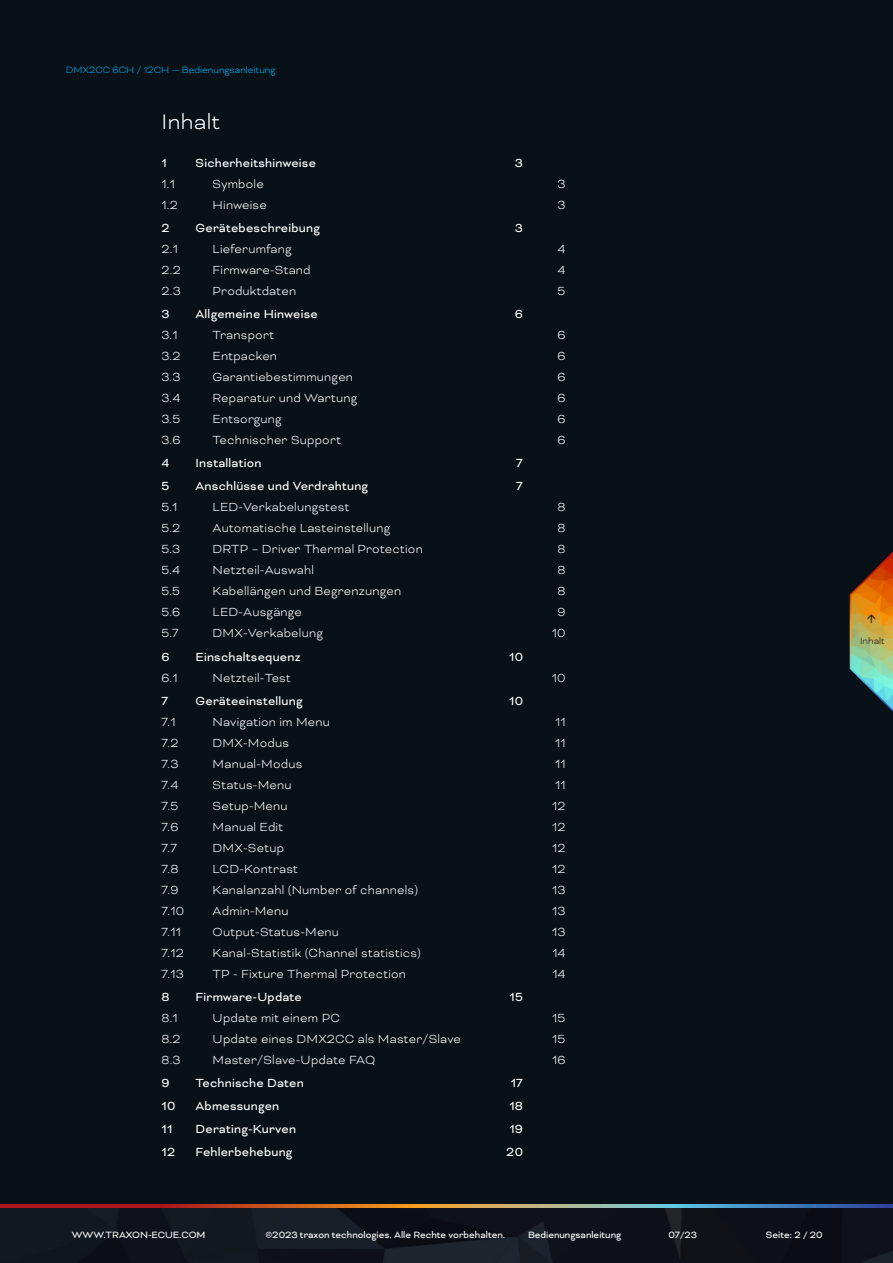
<style>
.page{position:relative;width:893px;height:1263px;background:#fff}
.page>*{position:absolute;margin:0;border:0;box-sizing:border-box;transform-origin:0 0}
.t1{font:300 24px "Bicyclette";letter-spacing:.015em;color:#fff}
.t2{font:300 13.5px "Bicyclette";letter-spacing:.015em;color:#fff}
.t3{font:13.5px "Bicyclette";letter-spacing:.015em;color:#fff}
.t4{font:10.5px "Bicyclette";color:#fff}
.t5{font:300 10.5px "Bicyclette";color:#00aeef}
.t6{font:300 10.5px "Bicyclette";color:#231f20}
</style>
<div class="page">
<img style="left:0;top:1207px;width:893px;height:56px">
<svg style="left:0;top:1203px;width:893px;height:4px;background:#795a4f"></svg>
<div style="left:0;top:0;width:893px;height:1203px;background:#091118"></div>
<svg style="left:849px;top:552px;width:44px;height:160px"></svg>
<p class="t5" style="left:66px;top:64px;width:211px">DMX2CC 6CH / 12CH — Bedienungsanleitung</p>
<h1 class="t1" style="left:162px;top:108px;width:60px">Inhalt</h1>
<p class="t3" style="left:162px;top:155px;width:7px">1</p>
<p class="t3" style="left:196px;top:155px;width:122px">Sicherheitshinweise</p>
<p class="t3" style="left:515px;top:155px;width:10px">3</p>
<p class="t2" style="left:162px;top:176px;width:15px">1.1</p>
<p class="t2" style="left:213px;top:176px;width:53px">Symbole</p>
<p class="t2" style="left:557px;top:176px;width:10px">3</p>
<p class="t2" style="left:162px;top:197px;width:18px">1.2</p>
<p class="t2" style="left:213px;top:197px;width:56px">Hinweise</p>
<p class="t2" style="left:557px;top:197px;width:10px">3</p>
<p class="t3" style="left:162px;top:220px;width:10px">2</p>
<p class="t3" style="left:196px;top:220px;width:126px">Gerätebeschreibung</p>
<p class="t3" style="left:515px;top:220px;width:10px">3</p>
<p class="t2" style="left:162px;top:241px;width:18px">2.1</p>
<p class="t2" style="left:213px;top:241px;width:81px">Lieferumfang</p>
<p class="t2" style="left:558px;top:241px;width:9px">4</p>
<p class="t2" style="left:162px;top:262px;width:21px">2.2</p>
<p class="t2" style="left:213px;top:262px;width:100px">Firmware-Stand</p>
<p class="t2" style="left:558px;top:262px;width:9px">4</p>
<p class="t2" style="left:162px;top:283px;width:21px">2.3</p>
<p class="t2" style="left:213px;top:283px;width:85px">Produktdaten</p>
<p class="t2" style="left:558px;top:283px;width:9px">5</p>
<p class="t3" style="left:162px;top:306px;width:10px">3</p>
<p class="t3" style="left:196px;top:306px;width:124px">Allgemeine Hinweise</p>
<p class="t3" style="left:515px;top:306px;width:10px">6</p>
<p class="t2" style="left:162px;top:327px;width:17px">3.1</p>
<p class="t2" style="left:213px;top:327px;width:63px">Transport</p>
<p class="t2" style="left:557px;top:327px;width:10px">6</p>
<p class="t2" style="left:162px;top:348px;width:20px">3.2</p>
<p class="t2" style="left:213px;top:348px;width:66px">Entpacken</p>
<p class="t2" style="left:557px;top:348px;width:10px">6</p>
<p class="t2" style="left:162px;top:369px;width:20px">3.3</p>
<p class="t2" style="left:213px;top:369px;width:142px">Garantiebestimmungen</p>
<p class="t2" style="left:557px;top:369px;width:10px">6</p>
<p class="t2" style="left:162px;top:390px;width:20px">3.4</p>
<p class="t2" style="left:213px;top:390px;width:146px">Reparatur und Wartung</p>
<p class="t2" style="left:557px;top:390px;width:10px">6</p>
<p class="t2" style="left:162px;top:411px;width:20px">3.5</p>
<p class="t2" style="left:213px;top:411px;width:71px">Entsorgung</p>
<p class="t2" style="left:557px;top:411px;width:10px">6</p>
<p class="t2" style="left:162px;top:432px;width:20px">3.6</p>
<p class="t2" style="left:213px;top:432px;width:130px">Technischer Support</p>
<p class="t2" style="left:557px;top:432px;width:10px">6</p>
<p class="t3" style="left:162px;top:455px;width:9px">4</p>
<p class="t3" style="left:196px;top:455px;width:67px">Installation</p>
<p class="t3" style="left:516px;top:455px;width:8px">7</p>
<p class="t3" style="left:162px;top:478px;width:9px">5</p>
<p class="t3" style="left:196px;top:478px;width:174px">Anschlüsse und Verdrahtung</p>
<p class="t3" style="left:516px;top:478px;width:8px">7</p>
<p class="t2" style="left:162px;top:499px;width:17px">5.1</p>
<p class="t2" style="left:213px;top:499px;width:138px">LED-Verkabelungstest</p>
<p class="t2" style="left:557px;top:499px;width:10px">8</p>
<p class="t2" style="left:162px;top:520px;width:20px">5.2</p>
<p class="t2" style="left:213px;top:520px;width:179px">Automatische Lasteinstellung</p>
<p class="t2" style="left:557px;top:520px;width:10px">8</p>
<p class="t2" style="left:162px;top:541px;width:20px">5.3</p>
<p class="t2" style="left:213px;top:541px;width:212px">DRTP – Driver Thermal Protection</p>
<p class="t2" style="left:557px;top:541px;width:10px">8</p>
<p class="t2" style="left:162px;top:562px;width:20px">5.4</p>
<p class="t2" style="left:213px;top:562px;width:103px">Netzteil-Auswahl</p>
<p class="t2" style="left:557px;top:562px;width:10px">8</p>
<p class="t2" style="left:162px;top:583px;width:20px">5.5</p>
<p class="t2" style="left:213px;top:583px;width:190px">Kabellängen und Begrenzungen</p>
<p class="t2" style="left:557px;top:583px;width:10px">8</p>
<p class="t2" style="left:162px;top:604px;width:20px">5.6</p>
<p class="t2" style="left:213px;top:604px;width:91px">LED-Ausgänge</p>
<p class="t2" style="left:557px;top:604px;width:10px">9</p>
<p class="t2" style="left:162px;top:625px;width:19px">5.7</p>
<p class="t2" style="left:213px;top:625px;width:112px">DMX-Verkabelung</p>
<p class="t2" style="left:552px;top:625px;width:15px">10</p>
<p class="t3" style="left:162px;top:649px;width:10px">6</p>
<p class="t3" style="left:196px;top:649px;width:106px">Einschaltsequenz</p>
<p class="t3" style="left:509px;top:649px;width:15px">10</p>
<p class="t2" style="left:162px;top:670px;width:17px">6.1</p>
<p class="t2" style="left:213px;top:670px;width:80px">Netzteil-Test</p>
<p class="t2" style="left:552px;top:670px;width:15px">10</p>
<p class="t3" style="left:162px;top:693px;width:8px">7</p>
<p class="t3" style="left:196px;top:693px;width:108px">Geräteeinstellung</p>
<p class="t3" style="left:509px;top:693px;width:15px">10</p>
<p class="t2" style="left:162px;top:714px;width:15px">7.1</p>
<p class="t2" style="left:213px;top:714px;width:119px">Navigation im Menu</p>
<p class="t2" style="left:555px;top:714px;width:12px">11</p>
<p class="t2" style="left:162px;top:735px;width:18px">7.2</p>
<p class="t2" style="left:213px;top:735px;width:78px">DMX-Modus</p>
<p class="t2" style="left:555px;top:735px;width:12px">11</p>
<p class="t2" style="left:162px;top:756px;width:18px">7.3</p>
<p class="t2" style="left:213px;top:756px;width:91px">Manual-Modus</p>
<p class="t2" style="left:555px;top:756px;width:12px">11</p>
<p class="t2" style="left:162px;top:777px;width:18px">7.4</p>
<p class="t2" style="left:213px;top:777px;width:81px">Status-Menu</p>
<p class="t2" style="left:555px;top:777px;width:12px">11</p>
<p class="t2" style="left:162px;top:798px;width:18px">7.5</p>
<p class="t2" style="left:213px;top:798px;width:77px">Setup-Menu</p>
<p class="t2" style="left:552px;top:798px;width:15px">12</p>
<p class="t2" style="left:162px;top:819px;width:18px">7.6</p>
<p class="t2" style="left:213px;top:819px;width:72px">Manual Edit</p>
<p class="t2" style="left:552px;top:819px;width:15px">12</p>
<p class="t2" style="left:162px;top:840px;width:17px">7.7</p>
<p class="t2" style="left:213px;top:840px;width:73px">DMX-Setup</p>
<p class="t2" style="left:552px;top:840px;width:15px">12</p>
<p class="t2" style="left:162px;top:861px;width:18px">7.8</p>
<p class="t2" style="left:213px;top:861px;width:87px">LCD-Kontrast</p>
<p class="t2" style="left:552px;top:861px;width:15px">12</p>
<p class="t2" style="left:162px;top:882px;width:18px">7.9</p>
<p class="t2" style="left:213px;top:882px;width:207px">Kanalanzahl (Number of channels)</p>
<p class="t2" style="left:552px;top:882px;width:15px">13</p>
<p class="t2" style="left:162px;top:903px;width:24px">7.10</p>
<p class="t2" style="left:213px;top:903px;width:78px">Admin-Menu</p>
<p class="t2" style="left:552px;top:903px;width:15px">13</p>
<p class="t2" style="left:162px;top:924px;width:21px">7.11</p>
<p class="t2" style="left:213px;top:924px;width:128px">Output-Status-Menu</p>
<p class="t2" style="left:552px;top:924px;width:15px">13</p>
<p class="t2" style="left:162px;top:945px;width:24px">7.12</p>
<p class="t2" style="left:213px;top:945px;width:210px">Kanal-Statistik (Channel statistics)</p>
<p class="t2" style="left:553px;top:945px;width:14px">14</p>
<p class="t2" style="left:162px;top:966px;width:24px">7.13</p>
<p class="t2" style="left:213px;top:966px;width:195px">TP - Fixture Thermal Protection</p>
<p class="t2" style="left:553px;top:966px;width:14px">14</p>
<p class="t3" style="left:162px;top:989px;width:10px">8</p>
<p class="t3" style="left:196px;top:989px;width:108px">Firmware-Update</p>
<p class="t3" style="left:510px;top:989px;width:15px">15</p>
<p class="t2" style="left:162px;top:1010px;width:18px">8.1</p>
<p class="t2" style="left:213px;top:1010px;width:129px">Update mit einem PC</p>
<p class="t2" style="left:552px;top:1010px;width:15px">15</p>
<p class="t2" style="left:162px;top:1031px;width:21px">8.2</p>
<p class="t2" style="left:213px;top:1031px;width:250px">Update eines DMX2CC als Master/Slave</p>
<p class="t2" style="left:552px;top:1031px;width:15px">15</p>
<p class="t2" style="left:162px;top:1052px;width:21px">8.3</p>
<p class="t2" style="left:213px;top:1052px;width:164px">Master/Slave-Update FAQ</p>
<p class="t2" style="left:552px;top:1052px;width:15px">16</p>
<p class="t3" style="left:162px;top:1075px;width:10px">9</p>
<p class="t3" style="left:196px;top:1075px;width:110px">Technische Daten</p>
<p class="t3" style="left:511px;top:1075px;width:14px">17</p>
<p class="t3" style="left:162px;top:1098px;width:15px">10</p>
<p class="t3" style="left:196px;top:1098px;width:85px">Abmessungen</p>
<p class="t3" style="left:509px;top:1098px;width:15px">18</p>
<p class="t3" style="left:162px;top:1121px;width:12px">11</p>
<p class="t3" style="left:196px;top:1121px;width:102px">Derating-Kurven</p>
<p class="t3" style="left:509px;top:1121px;width:15px">19</p>
<p class="t3" style="left:162px;top:1144px;width:15px">12</p>
<p class="t3" style="left:196px;top:1144px;width:98px">Fehlerbehebung</p>
<p class="t3" style="left:506px;top:1144px;width:18px">20</p>
<p class="t4" style="left:72px;top:1229px;width:135px">WWW.TRAXON-ECUE.COM</p>
<p class="t4" style="left:265px;top:1229px;width:241px">©2023 traxon technologies. Alle Rechte vorbehalten.</p>
<p class="t4" style="left:528px;top:1229px;width:95px">Bedienungsanleitung</p>
<p class="t4" style="left:668px;top:1229px;width:30px">07/23</p>
<p class="t4" style="left:766px;top:1229px;width:58px">Seite: 2 / 20</p>
<p class="t6" style="left:860px;top:634px;width:26px">Inhalt</p>
</div>
